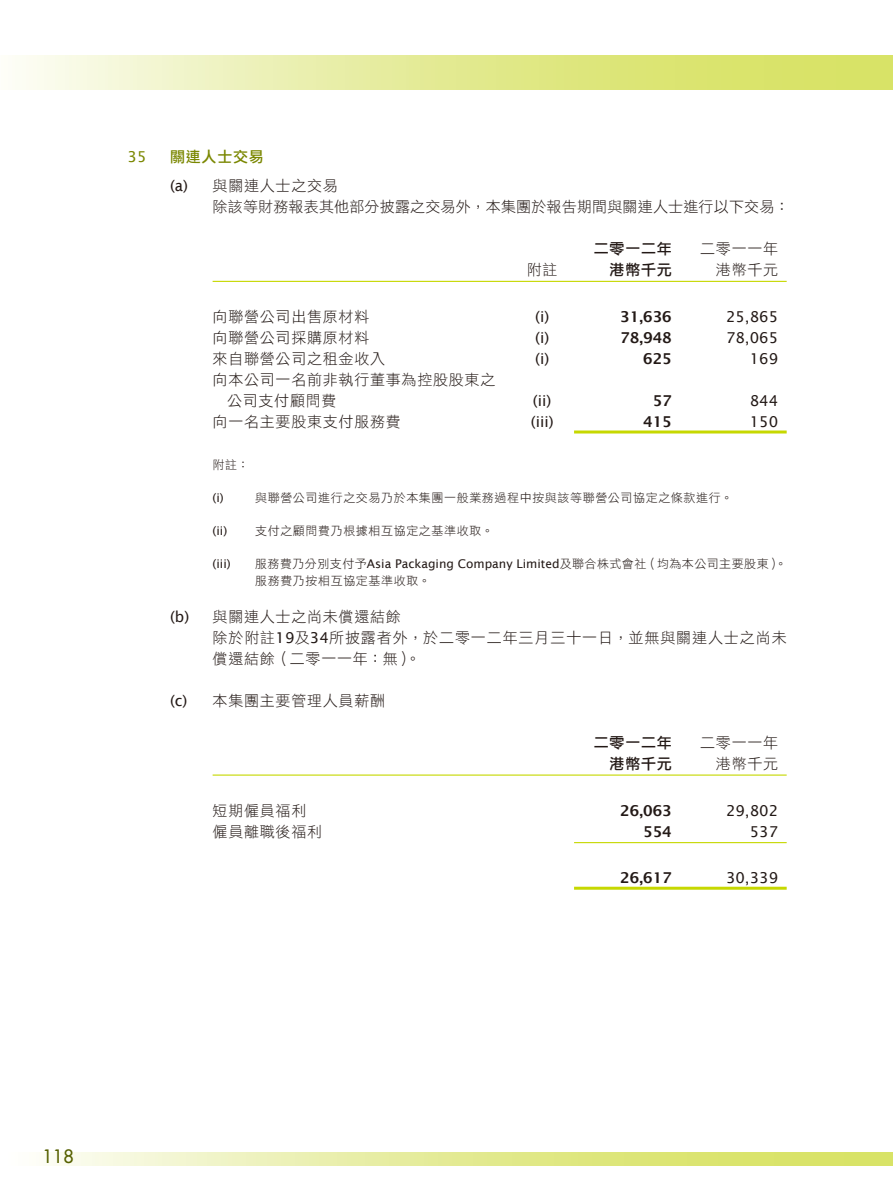
<style>
.page{position:relative;width:893px;height:1191px;background:#fff}
.page>*{position:absolute;margin:0;border:0;box-sizing:border-box;transform-origin:0 0}
.t1{font:500 18px "Futura Std";color:#566000}
.t2{font:15px/21px "DF Li Hei Std W3 E Ten B5 H";letter-spacing:.05em;color:#231916}
.t3{font:15px "Lucida Sans";color:#231916}
.t4{font:15px/21px "DF Li Hei Std W3 E Ten B5 H";letter-spacing:.015em;color:#231916}
.t5{font:600 15px "Lucida Sans";color:#231916}
.t6{font:15px "DF Li Hei Std W5 E Ten B5 H";letter-spacing:.05em;color:#231916}
.t7{font:15px "DF Li Hei Std W5 E Ten B5 H";letter-spacing:.05em;color:#7a8700}
.t8{font:15px "Lucida Sans";color:#7a8700}
.t9{font:12px/16.5px "DF Li Hei Std W3 E Ten B5 H";letter-spacing:.05em;color:#231916}
.t10{font:12px "Lucida Sans";color:#231916}
.s1{font-family:"Lucida Sans"}
</style>
<div class="page">
<svg style="left:43px;top:1152px;width:850px;height:13px;background:#e5eb9a"></svg>
<svg style="left:15px;top:55px;width:878px;height:34px;background:#e5eb9a"></svg>
<hr style="left:213px;top:281px;width:574px;height:1px;background:#c6d800">
<hr style="left:574px;top:430px;width:213px;height:3px;background:#c6d800">
<hr style="left:213px;top:774px;width:574px;height:1px;background:#c6d800">
<hr style="left:574px;top:842px;width:213px;height:1px;background:#c6d800">
<hr style="left:574px;top:886px;width:213px;height:3px;background:#c6d800">
<p class="t8" style="left:128px;top:147px;width:20px">35</p>
<p class="t7" style="left:170px;top:150px;width:95px">關連人士交易</p>
<p class="t4" style="left:213px;top:177px;width:578px;text-indent:-43px"><span class="s1">(a)</span> 與關連人士之交易<br>除該等財務報表其他部分披露之交易外，本集團於報告期間與關連人士進行以下交易：</p>
<p class="t6" style="left:594px;top:243px;width:79px">二零一二年</p>
<p class="t2" style="left:700px;top:240px;width:79px">二零一一年</p>
<p class="t2" style="left:527px;top:261px;width:32px">附註</p>
<p class="t6" style="left:610px;top:264px;width:64px">港幣千元</p>
<p class="t2" style="left:716px;top:261px;width:64px">港幣千元</p>
<p class="t2" style="left:213px;top:308px;width:158px">向聯營公司出售原材料</p>
<p class="t3" style="left:535px;top:307px;width:16px">(i)</p>
<p class="t5" style="left:620px;top:307px;width:53px">31,636</p>
<p class="t3" style="left:726px;top:307px;width:54px">25,865</p>
<p class="t2" style="left:213px;top:329px;width:158px">向聯營公司採購原材料</p>
<p class="t3" style="left:535px;top:328px;width:16px">(i)</p>
<p class="t5" style="left:620px;top:328px;width:53px">78,948</p>
<p class="t3" style="left:726px;top:328px;width:54px">78,065</p>
<p class="t2" style="left:213px;top:350px;width:174px">來自聯營公司之租金收入</p>
<p class="t3" style="left:535px;top:349px;width:16px">(i)</p>
<p class="t5" style="left:643px;top:349px;width:30px">625</p>
<p class="t3" style="left:750px;top:349px;width:30px">169</p>
<p class="t2" style="left:227px;top:371px;width:270px;text-indent:-14px">向本公司一名前非執行董事為控股股東之公司支付顧問費</p>
<p class="t3" style="left:533px;top:391px;width:20px">(ii)</p>
<p class="t5" style="left:653px;top:391px;width:21px">57</p>
<p class="t3" style="left:750px;top:391px;width:30px">844</p>
<p class="t2" style="left:213px;top:413px;width:190px">向一名主要股東支付服務費</p>
<p class="t3" style="left:531px;top:412px;width:24px">(iii)</p>
<p class="t5" style="left:643px;top:412px;width:30px">415</p>
<p class="t3" style="left:750px;top:412px;width:30px">150</p>
<p class="t9" style="left:213px;top:458px;width:38px">附註：</p>
<p class="t10" style="left:213px;top:491px;width:13px">(i)</p>
<p class="t9" style="left:255px;top:491px;width:479px">與聯營公司進行之交易乃於本集團一般業務過程中按與該等聯營公司協定之條款進行。</p>
<p class="t10" style="left:213px;top:524px;width:16px">(ii)</p>
<p class="t9" style="left:255px;top:524px;width:240px">支付之顧問費乃根據相互協定之基準收取。</p>
<p class="t10" style="left:213px;top:557px;width:20px">(iii)</p>
<p class="t9" style="left:255px;top:557px;width:533px">服務費乃分別支付予<span class="s1">Asia Packaging Company Limited</span>及聯合株式會社（均為本公司主要股東）。服務費乃按相互協定基準收取。</p>
<p class="t2" style="left:213px;top:608px;width:576px;text-indent:-43px"><span class="s1">(b)</span> 與關連人士之尚未償還結餘<br>除於附註<span class="s1">19</span>及<span class="s1">34</span>所披露者外，於二零一二年三月三十一日，並無與關連人士之尚未償還結餘（二零一一年：無）。</p>
<p class="t2" style="left:170px;top:692px;width:217px"><span class="s1">(c)</span> 本集團主要管理人員薪酬</p>
<p class="t6" style="left:594px;top:736px;width:79px">二零一二年</p>
<p class="t2" style="left:700px;top:734px;width:79px">二零一一年</p>
<p class="t6" style="left:610px;top:757px;width:64px">港幣千元</p>
<p class="t2" style="left:716px;top:755px;width:64px">港幣千元</p>
<p class="t2" style="left:213px;top:801px;width:95px">短期僱員福利</p>
<p class="t5" style="left:620px;top:801px;width:53px">26,063</p>
<p class="t3" style="left:726px;top:801px;width:54px">29,802</p>
<p class="t2" style="left:213px;top:822px;width:111px">僱員離職後福利</p>
<p class="t5" style="left:643px;top:822px;width:30px">554</p>
<p class="t3" style="left:750px;top:822px;width:30px">537</p>
<p class="t5" style="left:620px;top:868px;width:53px">26,617</p>
<p class="t3" style="left:726px;top:868px;width:54px">30,339</p>
<p class="t1" style="left:43px;top:1147px;width:33px">118</p>
</div>
